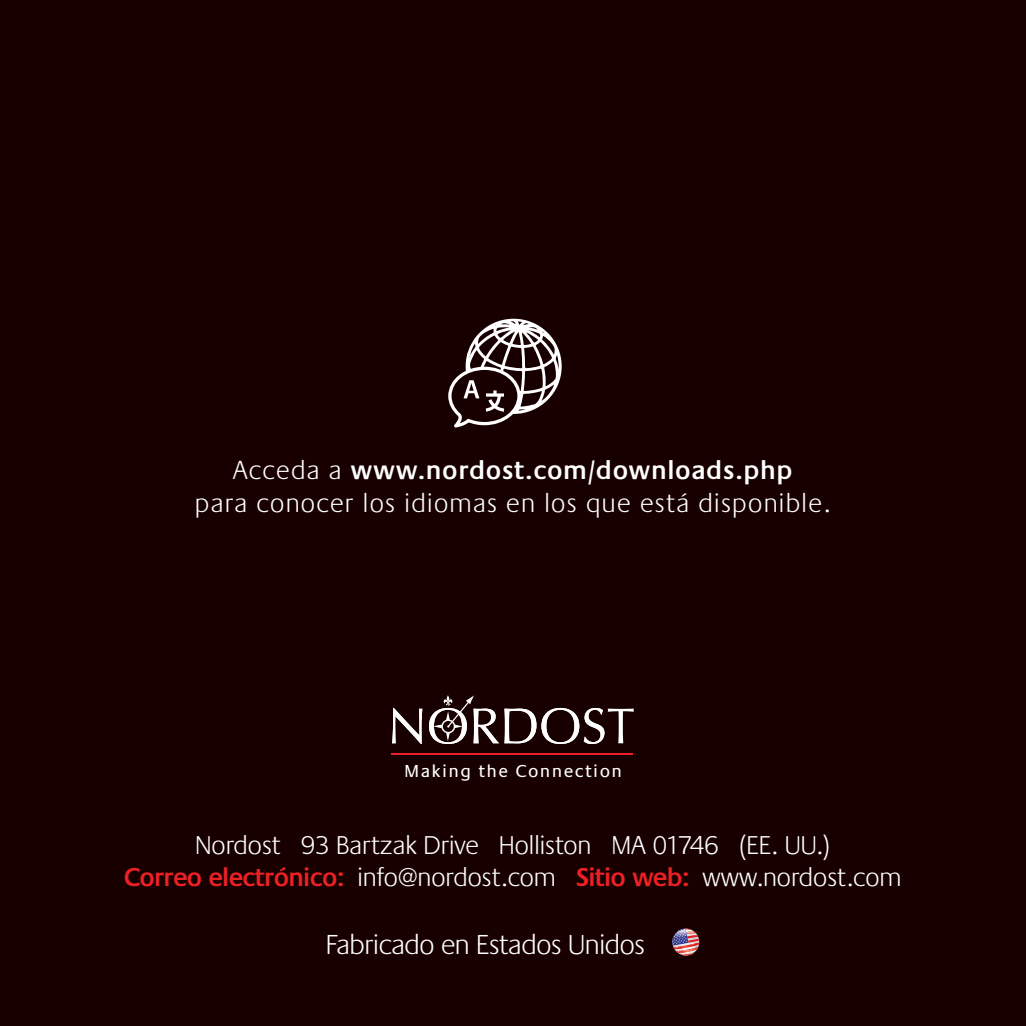
<style>
.page{position:relative;width:1026px;height:1026px;background:#190000}
.page>*{position:absolute;margin:0;border:0;box-sizing:border-box;transform-origin:0 0}
.t1{font:300 28.5px "Praxis";letter-spacing:-.01em;color:#fff}
.t2{font:300 27px/32.4px "Praxis";letter-spacing:.05em;color:#fff;text-align:center}
.t3{font:300 26.7px "Praxis";color:#fff}
.t4{font:18px "Praxis";letter-spacing:.08em;color:#fff}
.s1{font-weight:600}
.s2{font-weight:600;color:#ed2124}
</style>
<div class="page">
<svg style="left:392px;top:708px;width:30px;height:36px"></svg>
<svg style="left:429px;top:695px;width:205px;height:49px"></svg>
<hr style="left:392px;top:754px;width:241px;height:1px;background:#ed1d24">
<svg style="left:448px;top:319px;width:114px;height:109px"></svg>
<svg style="left:672px;top:929px;width:27px;height:26px"></svg>
<p class="t2" style="left:195px;top:455px;width:637px">Acceda a <span class="s1">www.nordost.com/downloads.php<br></span>para conocer los idiomas en los que está disponible.</p>
<p class="t4" style="left:404px;top:761px;width:220px">Making the Connection</p>
<p class="t3" style="left:195px;top:831px;width:637px">Nordost 93 Bartzak Drive Holliston MA 01746 (EE. UU.)</p>
<p class="t3" style="left:124px;top:863px;width:779px"><span class="s2">Correo electrónico:</span> info@nordost.com <span class="s2">Sitio web:</span> www.nordost.com</p>
<p class="t1" style="left:326px;top:929px;width:321px">Fabricado en Estados Unidos</p>
</div>
